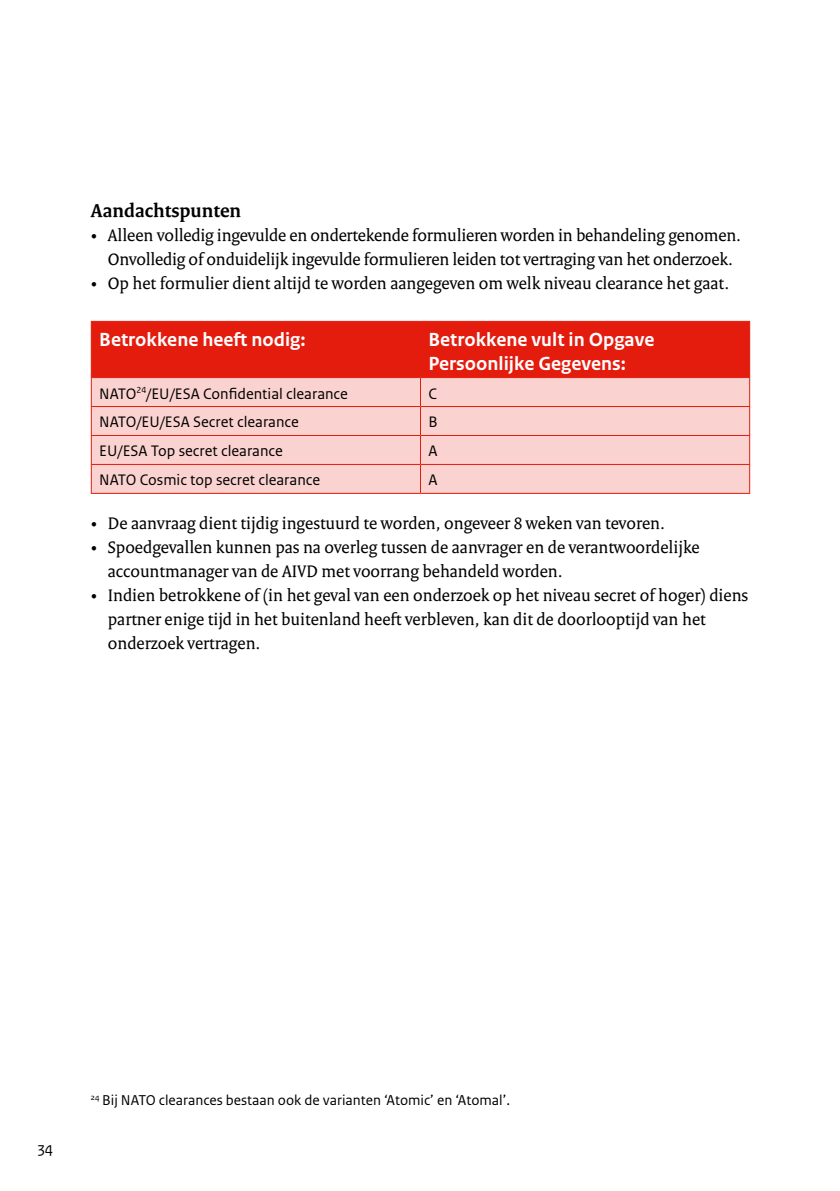
<style>
.page{position:relative;width:840px;height:1191px;background:#fff}
.page>*{position:absolute;margin:0;border:0;box-sizing:border-box;transform-origin:0 0}
.t1{font:700 20px/24px "Rijksoverheid Sans Text";color:#fff}
.t2{font:700 20px "Rijksoverheid Serif";color:#000}
.t3{font:18px/24px "Rijksoverheid Serif";color:#000}
.t4{font:16px "Rijksoverheid Sans Text";color:#000}
.t5{font:15px "Rijksoverheid Sans Text";color:#000}
</style>
<div class="page">
<svg style="left:91px;top:321px;width:658px;height:172px;background:#f29089"></svg>
<hr style="left:91px;top:493px;width:329px;height:1px;background:#e41c0e">
<hr style="left:420px;top:493px;width:329px;height:1px;background:#e41c0e">
<p class="t2" style="left:91px;top:198px;width:152px">Aandachtspunten</p>
<p class="t3" style="left:91px;top:223px;width:651px;text-align:center">• Alleen volledig ingevulde en ondertekende formulieren worden in behandeling genomen.<br>Onvolledig of onduidelijk ingevulde formulieren leiden tot vertraging van het onderzoek.</p>
<p class="t3" style="left:91px;top:271px;width:649px">• Op het formulier dient altijd te worden aangegeven om welk niveau clearance het gaat.<sup>24</sup></p>
<p class="t1" style="left:99px;top:327px;width:208px">Betrokkene heeft nodig:</p>
<p class="t1" style="left:428px;top:327px;width:227px">Betrokkene vult in Opgave<br>Persoonlijke Gegevens:</p>
<p class="t4" style="left:99px;top:384px;width:250px">NATO<sup>24</sup>/EU/ESA Confidential clearance</p>
<p class="t4" style="left:428px;top:384px;width:10px">C</p>
<p class="t4" style="left:99px;top:413px;width:201px">NATO/EU/ESA Secret clearance</p>
<p class="t4" style="left:428px;top:413px;width:11px">B</p>
<p class="t4" style="left:99px;top:442px;width:185px">EU/ESA Top secret clearance</p>
<p class="t4" style="left:428px;top:442px;width:11px">A</p>
<p class="t4" style="left:99px;top:471px;width:222px">NATO Cosmic top secret clearance</p>
<p class="t4" style="left:428px;top:471px;width:11px">A</p>
<p class="t3" style="left:91px;top:511px;width:575px">• De aanvraag dient tijdig ingestuurd te worden, ongeveer 8 weken van tevoren.</p>
<p class="t3" style="left:108px;top:535px;width:593px;text-indent:-17px">• Spoedgevallen kunnen pas na overleg tussen de aanvrager en de verantwoordelijke accountmanager van de AIVD met voorrang behandeld worden.</p>
<p class="t3" style="left:108px;top:583px;width:641px;text-indent:-17px">• Indien betrokkene of (in het geval van een onderzoek op het niveau secret of hoger) diens partner enige tijd in het buitenland heeft verbleven, kan dit de doorlooptijd van het onderzoek vertragen.</p>
<p class="t4" style="left:38px;top:1138px;width:17px">34</p>
<p class="t5" style="left:91px;top:1091px;width:420px"><sup>24</sup> Bij NATO clearances bestaan ook de varianten ‘Atomic’ en ‘Atomal’.</p>
</div>
